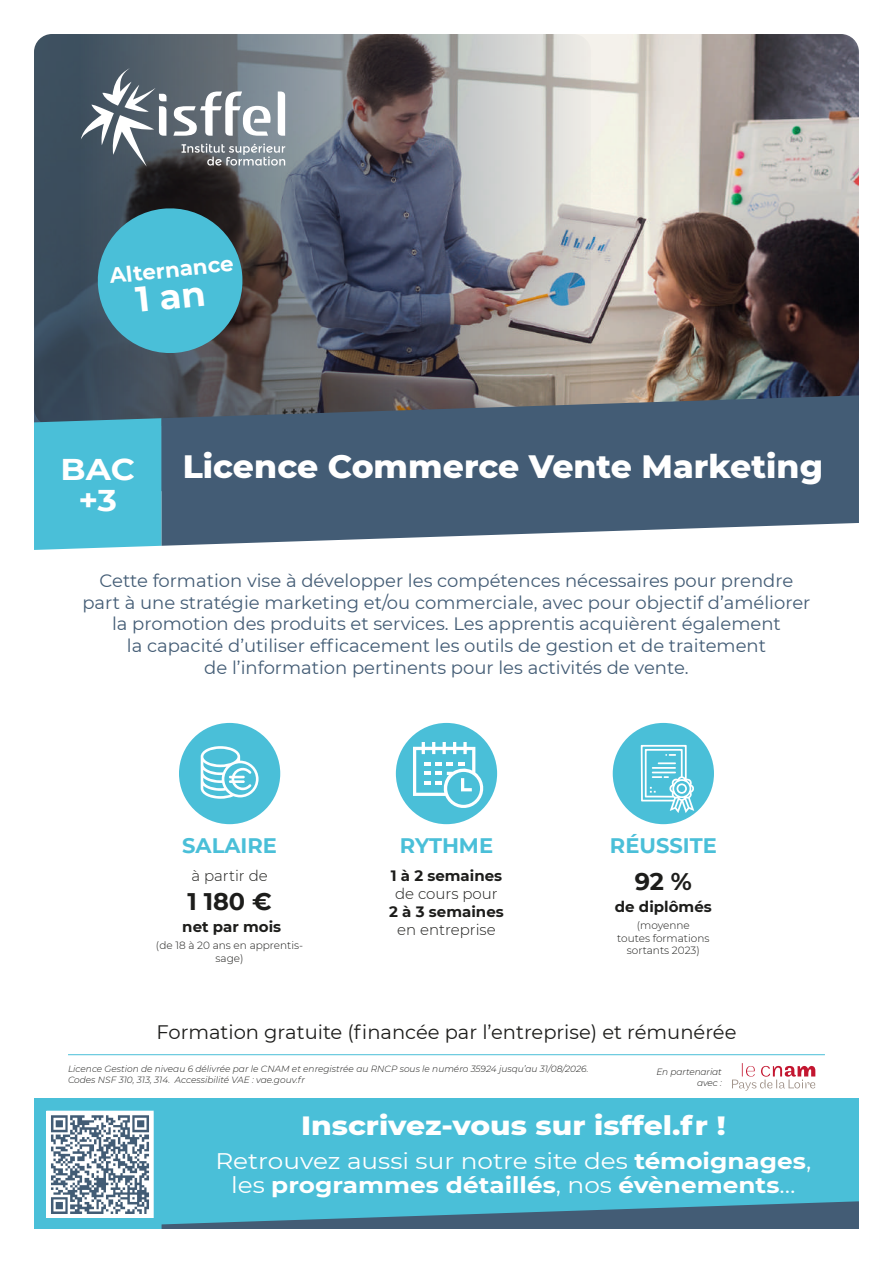
<style>
.page{position:relative;width:893px;height:1263px;background:#fff}
.page>*{position:absolute;margin:0;border:0;box-sizing:border-box;transform-origin:0 0}
.t1{font:800 33px "Montserrat";color:#fff}
.t2{font:700 30px/31.5px "Montserrat";color:#fff;text-align:center;scale:1.1 1}
.t3{font:800 27px "Montserrat";color:#fff;scale:1.1 1}
.t4{font:700 24px "Montserrat";color:#1d1d1b}
.t5{font:700 22.5px/24px "Montserrat";color:#fff;text-align:center;scale:1.1 1}
.t6{font:700 21.45px "Montserrat";color:#fff}
.t7{font:700 21px "Montserrat";color:#4abfd8}
.t8{font:19.5px "Montserrat";color:#1d1d1b}
.t9{font:18px/21.6px "Montserrat";color:#435c75;text-align:center}
.t10{font:700 15px "Montserrat";color:#1d1d1b}
.t11{font:300 15px "Montserrat";color:#1d1d1b}
.t12{font:300 10.5px/12.6px "Montserrat";color:#1d1d1b;text-align:center}
.t13{font:italic 300 9px/10.8px "Montserrat";color:#1d1d1b}
.s1{font-weight:400}
</style>
<div class="page">
<div style="left:34px;top:1098px;width:825px;height:131px;background:#4abfd8"></div>
<svg style="left:46px;top:1201px;width:813px;height:28px"></svg>
<img style="left:47px;top:1111px;width:106px;height:106px">
<div style="left:613px;top:723px;width:101px;height:101px;background:#4abfd8;border-radius:50%"></div>
<svg style="left:641px;top:745px;width:53px;height:68px"></svg>
<div style="left:396px;top:723px;width:101px;height:101px;background:#4abfd8;border-radius:50%"></div>
<svg style="left:413px;top:742px;width:73px;height:69px"></svg>
<div style="left:179px;top:723px;width:101px;height:101px;background:#4abfd8;border-radius:50%"></div>
<svg style="left:201px;top:746px;width:58px;height:53px"></svg>
<img style="left:34px;top:34px;width:825px;height:361px">
<svg style="left:34px;top:34px;width:557px;height:457px;background:#6e727a"></svg>
<div style="left:34px;top:418px;width:128px;height:132px;background:#4abfd8"></div>
<svg style="left:162px;top:395px;width:697px;height:151px;background:#54697e"></svg>
<svg style="left:173px;top:91px;width:98px;height:45px"></svg>
<svg style="left:278px;top:91px;width:7px;height:45px"></svg>
<svg style="left:182px;top:144px;width:103px;height:22px;background:#888e93"></svg>
<svg style="left:81px;top:68px;width:86px;height:99px"></svg>
<svg style="left:732px;top:1063px;width:83px;height:28px"></svg>
<hr style="left:68px;top:1054px;width:757px;height:1px;background:#4abfd8">
<svg style="left:94px;top:205px;width:152px;height:152px;background:#4599ac"></svg>
<p class="t6" style="left:108px;top:260px;width:126px;rotate:-6deg">Alternance</p>
<h2 class="t2" style="left:61px;top:452px;width:69px">BAC +3</h2>
<h1 class="t1" style="left:183px;top:442px;width:642px">Licence Commerce Vente Marketing</h1>
<p class="t9" style="left:82px;top:569px;width:729px">Cette formation vise à développer les compétences nécessaires pour prendre part à une stratégie marketing et/ou commerciale, avec pour objectif d’améliorer la promotion des produits et services. Les apprentis acquièrent également<br>la capacité d’utiliser efficacement les outils de gestion et de traitement<br>de l’information pertinents pour les activités de vente.</p>
<p class="t7" style="left:182px;top:830px;width:96px">SALAIRE</p>
<p class="t7" style="left:400px;top:830px;width:95px">RYTHME</p>
<p class="t11" style="left:191px;top:865px;width:78px">à partir de</p>
<h3 class="t4" style="left:187px;top:884px;width:86px">1 180 €</h3>
<p class="t10" style="left:182px;top:916px;width:100px">net par mois</p>
<p class="t12" style="left:156px;top:939px;width:149px">(de 18 à 20 ans en apprentis&shy;sage)</p>
<p class="t10" style="left:391px;top:865px;width:113px">1 à 2 semaines</p>
<p class="t11" style="left:395px;top:883px;width:104px">de cours pour</p>
<p class="t10" style="left:389px;top:901px;width:116px">2 à 3 semaines</p>
<p class="t11" style="left:397px;top:919px;width:100px">en entreprise</p>
<p class="t7" style="left:610px;top:830px;width:108px">RÉUSSITE</p>
<h3 class="t4" style="left:635px;top:864px;width:59px">92 %</h3>
<p class="t10" style="left:615px;top:896px;width:98px">de diplômés</p>
<p class="t12" style="left:617px;top:919px;width:94px">(moyenne<br>toutes formations sortants 2023)</p>
<p class="t8" style="left:156px;top:1019px;width:582px">Formation gratuite (financée par l’entreprise) et rémunérée</p>
<p class="t13" style="left:656px;top:1066px;width:67px;text-align:right">En partenariat avec :</p>
<p class="t13" style="left:68px;top:1063px;width:522px">Licence Gestion de niveau 6 délivrée par le CNAM et enregistrée au RNCP sous le numéro 35924 jusqu’au 31/08/2026.<br>Codes NSF 310, 313, 314. Accessibilité VAE : vae.gouv.fr</p>
<h3 class="t3" style="left:301px;top:1105px;width:387px">Inscrivez-vous sur isffel.fr !</h3>
<p class="t5" style="left:215px;top:1148px;width:543px"><span class="s1">Retrouvez aussi sur notre site des</span> témoignages<span class="s1">, les</span> programmes détaillés<span class="s1">, nos</span> évènements<span class="s1">…</span></p>
</div>
